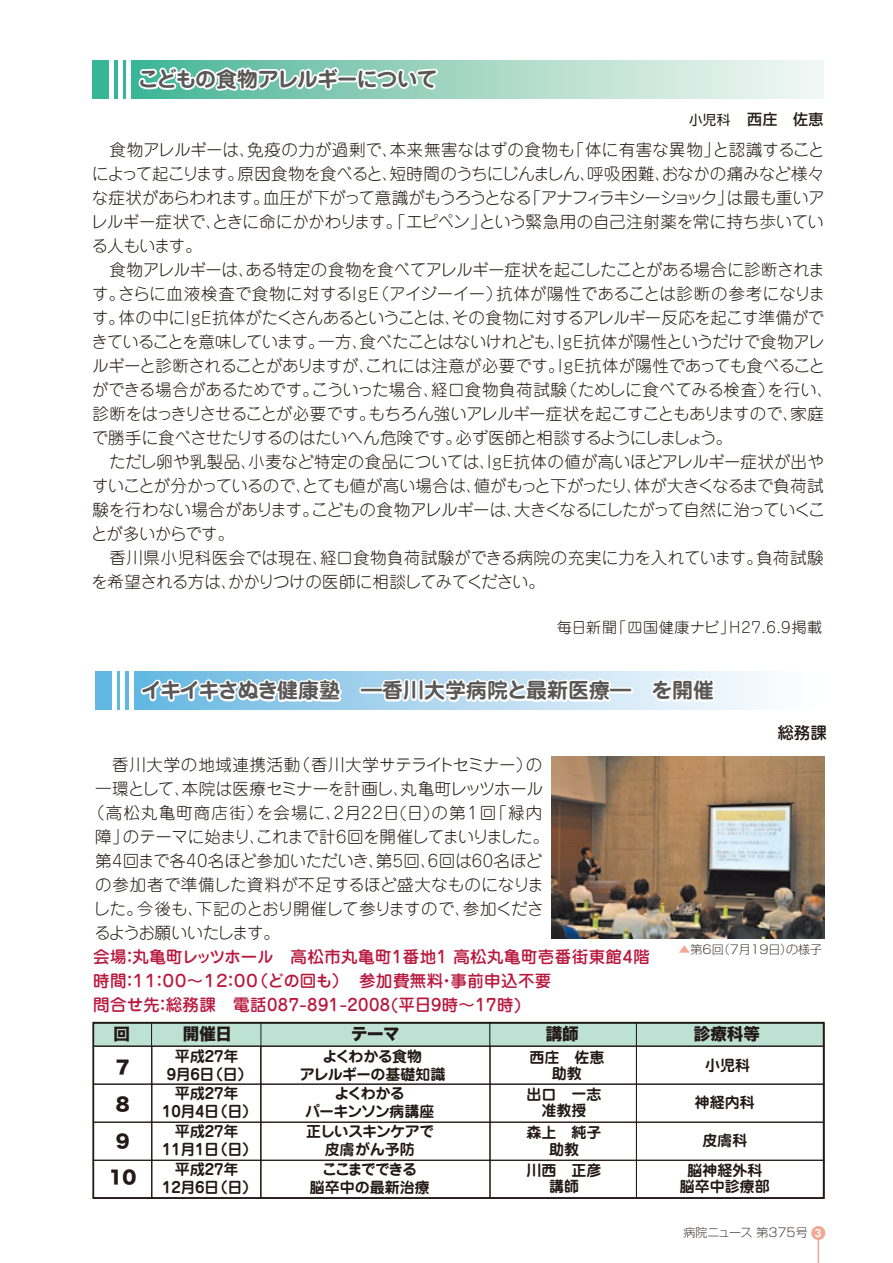
<style>
.page{position:relative;width:893px;height:1263px;background:#fff}
.page>*{position:absolute;margin:0;border:0;box-sizing:border-box;transform-origin:0 0}
.t1{font:700 21px "Jun 501 Pro";color:#595857}
.t2{font:700 21px "Jun 501 Pro";letter-spacing:-.035em;color:#595857}
.t3{font:18px/36.8px "Hira Kaku Std W8";color:#231916;text-align:center}
.t4{font:300 16.5px/24px "Jun 101 Pro";letter-spacing:-.015em;color:#231916}
.t5{font:500 16.5px/24px "Jun 34 Pro";letter-spacing:.025em;color:#b8193f}
.t6{font:300 16.5px "Jun 101 Pro";letter-spacing:.005em;color:#231916}
.t7{font:300 16.5px "Jun 101 Pro";letter-spacing:.07em;color:#231916}
.t8{font:300 16.5px "Jun 101 Pro";letter-spacing:.04em;color:#231916}
.t9{font:300 16.5px "Jun 101 Pro";letter-spacing:.02em;color:#231916}
.t10{font:16.5px "Hira Kaku Std W8";color:#231916}
.t11{font:300 16.5px "Jun 101 Pro";letter-spacing:-.09em;color:#231916}
.t12{font:500 16.5px "Jun 34 Pro";color:#231916}
.t13{font:700 15px/16.5px "Jun 501 Pro";color:#231916;text-align:center}
.t14{font:700 15px/18.3px "Jun 501 Pro";letter-spacing:-.045em;color:#231916;text-align:center}
.t15{font:300 15px "Jun 101 Pro";letter-spacing:.05em;color:#231916}
.t16{font:500 15px "Shin Go Pro";color:#231916}
.t17{font:300 expanded 12px "Shin Go Pro";color:#231916}
.s1{font-weight:400;font-size:13.5px}
.s2{color:#f4a794}
.s3{font-family:"Futura T";font-weight:600;font-stretch:normal;color:#fff}
</style>
<div class="page">
<div style="left:811px;top:1226px;width:14px;height:14px;background:#f4a794;border-radius:50%"></div>
<hr style="left:818px;top:1232px;width:1px;height:31px;background:#f4a794">
<img style="left:551px;top:757px;width:273px;height:181px">
<div style="left:93px;top:1023px;width:59px;height:23px;background:#bee1d6"></div>
<div style="left:152px;top:1023px;width:109px;height:23px;background:#bee1d6"></div>
<div style="left:261px;top:1023px;width:229px;height:23px;background:#bee1d6"></div>
<div style="left:490px;top:1023px;width:146px;height:23px;background:#bee1d6"></div>
<div style="left:636px;top:1023px;width:188px;height:23px;background:#bee1d6"></div>
<div style="left:93px;top:1046px;width:59px;height:38px;border:1px solid #231916"></div>
<div style="left:151px;top:1046px;width:110px;height:38px;border:1px solid #231916"></div>
<div style="left:261px;top:1046px;width:230px;height:38px;border:1px solid #231916"></div>
<div style="left:489px;top:1046px;width:148px;height:38px;border:1px solid #231916"></div>
<div style="left:636px;top:1046px;width:189px;height:38px;border:1px solid #231916"></div>
<div style="left:93px;top:1084px;width:59px;height:39px;border:1px solid #231916"></div>
<div style="left:151px;top:1084px;width:110px;height:39px;border:1px solid #231916"></div>
<div style="left:261px;top:1084px;width:230px;height:39px;border:1px solid #231916"></div>
<div style="left:489px;top:1084px;width:148px;height:39px;border:1px solid #231916"></div>
<div style="left:636px;top:1084px;width:189px;height:39px;border:1px solid #231916"></div>
<div style="left:93px;top:1122px;width:59px;height:39px;border:1px solid #231916"></div>
<div style="left:151px;top:1122px;width:110px;height:39px;border:1px solid #231916"></div>
<div style="left:261px;top:1122px;width:230px;height:39px;border:1px solid #231916"></div>
<div style="left:489px;top:1122px;width:148px;height:39px;border:1px solid #231916"></div>
<div style="left:636px;top:1122px;width:189px;height:39px;border:1px solid #231916"></div>
<div style="left:93px;top:1160px;width:59px;height:39px;border:1px solid #231916"></div>
<div style="left:151px;top:1160px;width:110px;height:39px;border:1px solid #231916"></div>
<div style="left:261px;top:1160px;width:230px;height:39px;border:1px solid #231916"></div>
<div style="left:489px;top:1160px;width:148px;height:39px;border:1px solid #231916"></div>
<div style="left:636px;top:1160px;width:189px;height:39px;border:1px solid #231916"></div>
<div style="left:92px;top:1022px;width:732px;height:177px;border:2px solid #231916"></div>
<svg style="left:134px;top:671px;width:633px;height:39px"></svg>
<svg style="left:139px;top:676px;width:204px;height:34px"></svg>
<div style="left:359px;top:687px;width:25px;height:7px;border:4px solid #fff"></div>
<svg style="left:373px;top:671px;width:240px;height:39px"></svg>
<div style="left:608px;top:687px;width:25px;height:7px;border:4px solid #fff"></div>
<svg style="left:648px;top:677px;width:69px;height:28px"></svg>
<div style="left:95px;top:671px;width:38px;height:39px;background:#5fb7e2"></div>
<hr style="left:129px;top:671px;width:4px;height:39px;background:#fff">
<hr style="left:121px;top:671px;width:4px;height:39px;background:#fff">
<hr style="left:112px;top:671px;width:4px;height:39px;background:#fff">
<svg style="left:131px;top:60px;width:693px;height:38px;background:#c7e5da"></svg>
<svg style="left:136px;top:60px;width:304px;height:39px"></svg>
<div style="left:92px;top:60px;width:39px;height:38px;background:#36b597"></div>
<div style="left:126px;top:60px;width:5px;height:38px;background:#fff"></div>
<hr style="left:118px;top:60px;width:4px;height:38px;background:#fff">
<div style="left:109px;top:60px;width:5px;height:38px;background:#fff"></div>
<p class="t2" style="left:138px;top:62px;width:301px">こどもの食物アレルギーについて</p>
<p class="t16" style="left:689px;top:107px;width:136px"><span class="s1">小児科</span> 西庄　佐恵</p>
<p class="t4" style="left:91px;top:135px;width:744px">　食物アレルギーは、免疫の力が過剰で、本来無害なはずの食物も「体に有害な異物」と認識することによって起こります。原因食物を食べると、短時間のうちにじんましん、呼吸困難、おなかの痛みなど様々な症状があらわれます。血圧が下がって意識がもうろうとなる「アナフィラキシーショック」は最も重いアレルギー症状で、ときに命にかかわります。「エピペン」という緊急用の自己注射薬を常に持ち歩いている人もいます。<br>　食物アレルギーは、ある特定の食物を食べてアレルギー症状を起こしたことがある場合に診断されます。さらに血液検査で食物に対するIgE（アイジーイー）抗体が陽性であることは診断の参考になります。体の中にIgE抗体がたくさんあるということは、その食物に対するアレルギー反応を起こす準備ができていることを意味しています。一方、食べたことはないけれども、IgE抗体が陽性というだけで食物アレルギーと診断されることがありますが、これには注意が必要です。IgE抗体が陽性であっても食べることができる場合があるためです。こういった場合、経口食物負荷試験（ためしに食べてみる検査）を行い、診断をはっきりさせることが必要です。もちろん強いアレルギー症状を起こすこともありますので、家庭で勝手に食べさせたりするのはたいへん危険です。必ず医師と相談するようにしましょう。<br>　ただし卵や乳製品、小麦など特定の食品については、IgE抗体の値が高いほどアレルギー症状が出やすいことが分かっているので、とても値が高い場合は、値がもっと下がったり、体が大きくなるまで負荷試験を行わない場合があります。こどもの食物アレルギーは、大きくなるにしたがって自然に治っていくことが多いからです。<br>　香川県小児科医会では現在、経口食物負荷試験ができる病院の充実に力を入れています。負荷試験を希望される方は、かかりつけの医師に相談してみてください。</p>
<p class="t15" style="left:557px;top:615px;width:267px">毎日新聞「四国健康ナビ」H27.6.9掲載</p>
<p class="t1" style="left:141px;top:674px;width:575px">イキイキさぬき健康塾　―香川大学病院と最新医療―　を開催</p>
<p class="t8" style="left:95px;top:751px;width:449px">　香川大学の地域連携活動（香川大学サテライトセミナー）の</p>
<p class="t4" style="left:95px;top:775px;width:449px">一環として、本院は医療セミナーを計画し、丸亀町レッツホール</p>
<p class="t7" style="left:88px;top:799px;width:456px">（高松丸亀町商店街）を会場に、2月22日(日)の第１回「緑内</p>
<p class="t4" style="left:95px;top:823px;width:456px">障」のテーマに始まり、これまで計6回を開催してまいりました。</p>
<p class="t6" style="left:95px;top:847px;width:448px">第4回まで各40名ほど参加いただいき、第5回、6回は60名ほど</p>
<p class="t9" style="left:95px;top:871px;width:450px">の参加者で準備した資料が不足するほど盛大なものになりま</p>
<p class="t4" style="left:93px;top:895px;width:452px">した。今後も、下記のとおり開催して参りますので、参加くださ</p>
<p class="t11" style="left:94px;top:919px;width:187px">るようお願いいたします。</p>
<p class="t12" style="left:777px;top:720px;width:51px">総務課</p>
<p class="t5" style="left:93px;top:943px;width:558px">会場：丸亀町レッツホール　高松市丸亀町1番地1 高松丸亀町壱番街東館4階時間：１１：００～１２：００（どの回も）　参加費無料・事前申込不要<br>問合せ先：総務課　電話087-891-2008(平日9時～17時)</p>
<p class="t17" style="left:679px;top:940px;width:145px"><span class="s2">▲</span>第6回（7月19日）の様子</p>
<p class="t10" style="left:113px;top:1025px;width:18px">回</p>
<p class="t10" style="left:183px;top:1025px;width:51px">開催日</p>
<p class="t10" style="left:351px;top:1025px;width:50px">テーマ</p>
<p class="t10" style="left:546px;top:1025px;width:34px">講師</p>
<p class="t10" style="left:694px;top:1025px;width:67px">診療科等</p>
<p class="t13" style="left:162px;top:1046px;width:96px;line-height:18.3px">平成27年<br>9月6日（日）平成27年<br>10月4日（日）</p>
<p class="t13" style="left:162px;top:1121px;width:96px;line-height:18px">平成27年<br>11月1日（日）</p>
<p class="t13" style="left:162px;top:1159px;width:96px;line-height:18px">平成27年<br>12月6日（日）</p>
<p class="t14" style="left:300px;top:1046px;width:147px">よくわかる食物<br>アレルギーの基礎知識よくわかる<br>パーキンソン病講座</p>
<p class="t14" style="left:306px;top:1121px;width:129px">正しいスキンケアで皮膚がん予防</p>
<p class="t13" style="left:310px;top:1158px;width:122px;line-height:18px">ここまでできる<br>脳卒中の最新治療</p>
<p class="t13" style="left:529px;top:1047px;width:76px">西庄　佐恵助教</p>
<p class="t13" style="left:527px;top:1084px;width:76px">出口　一志准教授</p>
<p class="t13" style="left:526px;top:1123px;width:76px">森上　純子助教</p>
<p class="t13" style="left:526px;top:1160px;width:76px">川西　正彦講師</p>
<p class="t13" style="left:705px;top:1055px;width:46px">小児科</p>
<p class="t13" style="left:695px;top:1092px;width:61px">神経内科</p>
<p class="t13" style="left:687px;top:1124px;width:76px;line-height:29.7px">皮膚科<br>脳神経外科</p>
<p class="t13" style="left:680px;top:1177px;width:91px">脳卒中診療部</p>
<p class="t3" style="left:109px;top:1049px;width:29px">7<br>8<br>9<br>10</p>
<p class="t17" style="left:683px;top:1223px;width:140px">病院ニュース 第375号 <span class="s3">3</span></p>
</div>
